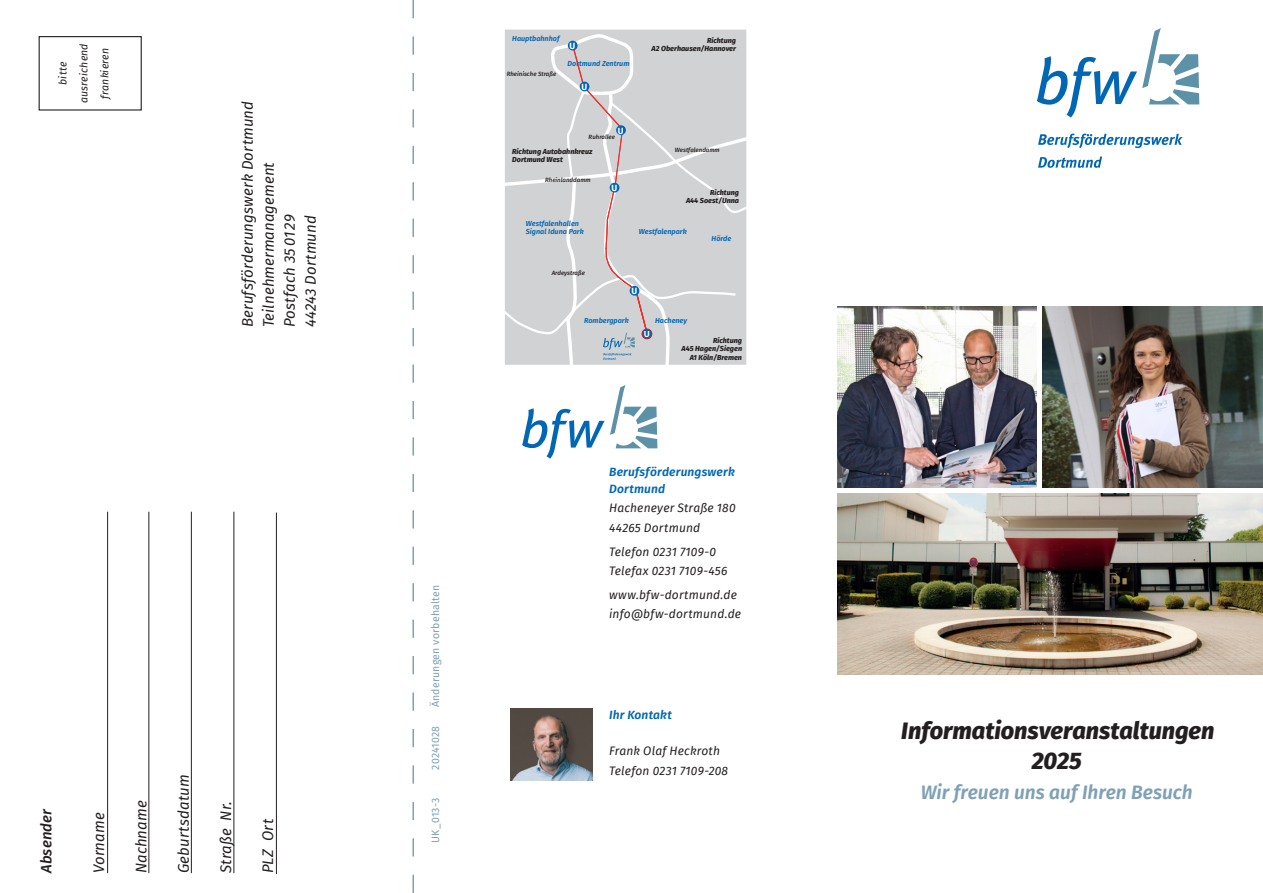
<style>
.page{position:relative;width:1263px;height:893px;background:#fff}
.page>*{position:absolute;margin:0;border:0;box-sizing:border-box;transform-origin:0 0}
.t1{font:italic 52.95px "Meta";color:#0166b3}
.Titel1{font:italic 800 24px/30px "Fira Sans";color:#231f20;text-align:center}
.Titel1-2{font:italic 600 19.5px "Fira Sans";color:#7ea1b7}
.Fliesstext1{font:italic 15px "Fira Sans";letter-spacing:.005em;color:#231f20}
.Fliesstext1-2{font:italic 500 15px "Fira Sans";letter-spacing:.005em;color:#231f20}
.Fliesstext1-3{font:italic 12px "Fira Sans";letter-spacing:.015em;color:#231f20}
.Fliesstext1-4{font:italic 600 12px/16.5px "Fira Sans";letter-spacing:.015em;color:#0168b3}
.FBNummer{font:10.5px "Fira Sans";letter-spacing:.02em;color:#7ea1b7}
.Fliesstext1-5{font:italic 10.5px/21px "Fira Sans";letter-spacing:.02em;color:#231f20;text-align:center}
.t2{font:700 9px "Fira Sans";color:#fff}
.t3{font:700 9px "Myriad Pro";color:#fff}
.t4{font:italic 800 7.2px/8.7px "Fira Sans";color:#231f20;text-align:right}
.t5{font:italic 600 7.2px/8.7px "Fira Sans";color:#0166b3}
.t6{font:italic 500 6.15px "Fira Sans";color:#231f20}
</style>
<div class="page">
<svg style="left:610px;top:385px;width:47px;height:63px"></svg>
<svg style="left:505px;top:32px;width:241px;height:333px;background:#d1d2d4"></svg>
<hr style="left:233px;top:512px;width:1px;height:361px;background:#231f20">
<hr style="left:276px;top:513px;width:1px;height:361px;background:#231f20">
<hr style="left:191px;top:512px;width:1px;height:361px;background:#231f20">
<hr style="left:148px;top:512px;width:1px;height:361px;background:#231f20">
<hr style="left:107px;top:512px;width:1px;height:361px;background:#231f20">
<svg style="left:412px;top:0;width:2px;height:893px"></svg>
<div style="left:39px;top:36px;width:103px;height:75px;border:1px solid #231f20"></div>
<img style="left:838px;top:307px;width:199px;height:181px">
<img style="left:838px;top:494px;width:425px;height:181px">
<img style="left:1043px;top:307px;width:220px;height:181px">
<svg style="left:1037px;top:28px;width:162px;height:89px"></svg>
<svg style="left:1038px;top:134px;width:144px;height:14px"></svg>
<svg style="left:1038px;top:156px;width:64px;height:12px"></svg>
<img style="left:511px;top:709px;width:81px;height:72px">
<p class="Fliesstext1-5" style="left:52px;top:85px;width:25px;rotate:-90deg">bitte</p>
<p class="Fliesstext1-5" style="left:73px;top:103px;width:61px;rotate:-90deg">ausreichend frankieren</p>
<p class="Fliesstext1" style="left:236px;top:327px;width:228px;rotate:-90deg">Berufsförderungswerk Dortmund</p>
<p class="Fliesstext1" style="left:257px;top:327px;width:167px;rotate:-90deg">Teilnehmermanagement</p>
<p class="Fliesstext1" style="left:278px;top:327px;width:114px;rotate:-90deg">Postfach 3501 29</p>
<p class="Fliesstext1" style="left:299px;top:327px;width:114px;rotate:-90deg">44243 Dortmund</p>
<p class="Fliesstext1-2" style="left:34px;top:873px;width:66px;rotate:-90deg">Absender</p>
<p class="Fliesstext1" style="left:88px;top:873px;width:62px;rotate:-90deg">Vorname</p>
<p class="Fliesstext1" style="left:130px;top:873px;width:74px;rotate:-90deg">Nachname</p>
<p class="Fliesstext1" style="left:172px;top:873px;width:100px;rotate:-90deg">Geburtsdatum</p>
<p class="Fliesstext1" style="left:215px;top:873px;width:73px;rotate:-90deg">Straße Nr.</p>
<p class="Fliesstext1" style="left:257px;top:873px;width:56px;rotate:-90deg">PLZ Ort</p>
<p class="FBNummer" style="left:428px;top:707px;width:124px;rotate:-90deg">Änderungen vorbehalten</p>
<p class="FBNummer" style="left:428px;top:770px;width:45px;rotate:-90deg">20241028</p>
<p class="FBNummer" style="left:428px;top:843px;width:47px;rotate:-90deg">UK_013-3</p>
<p class="t5" style="left:512px;top:34px;width:49px">Hauptbahnhof</p>
<p class="t2" style="left:569px;top:38px;width:7px">U</p>
<p class="t6" style="left:507px;top:69px;width:51px">Rheinische Straße</p>
<p class="t5" style="left:567px;top:59px;width:63px">Dortmund Zentrum</p>
<p class="t2" style="left:581px;top:79px;width:7px">U</p>
<p class="t4" style="left:651px;top:35px;width:86px">Richtung<br>A2 Oberhausen/Hannover</p>
<p class="t2" style="left:618px;top:123px;width:7px">U</p>
<p class="t6" style="left:589px;top:132px;width:28px">Ruhrallee</p>
<p class="t4" style="left:512px;top:146px;width:82px;text-align:left">Richtung Autobahnkreuz<br>Dortmund West</p>
<p class="t6" style="left:545px;top:175px;width:47px">Rheinlanddamm</p>
<p class="t5" style="left:526px;top:218px;width:59px">Westfalenhallen<br>Signal Iduna Park</p>
<p class="t6" style="left:552px;top:268px;width:35px">Ardeystraße</p>
<p class="t2" style="left:611px;top:180px;width:7px">U</p>
<p class="t6" style="left:675px;top:144px;width:46px">Westfalendamm</p>
<p class="t4" style="left:686px;top:187px;width:54px">Richtung<br>A44 Soest/Unna</p>
<p class="t5" style="left:639px;top:226px;width:49px">Westfalenpark</p>
<p class="t5" style="left:712px;top:234px;width:21px">Hörde</p>
<p class="t2" style="left:631px;top:283px;width:7px">U</p>
<p class="t5" style="left:584px;top:316px;width:46px">Rombergpark</p>
<p class="t5" style="left:655px;top:316px;width:33px">Hacheney</p>
<p class="t1" style="left:520px;top:398px;width:83px">bfw</p>
<p class="t3" style="left:644px;top:328px;width:8px">U</p>
<p class="t4" style="left:681px;top:335px;width:62px">Richtung<br>A45 Hagen/Siegen<br>A1 Köln/Bremen</p>
<p class="Fliesstext1-4" style="left:609px;top:463px;width:127px">Berufsförderungswerk<br>Dortmund</p>
<p class="Fliesstext1-3" style="left:609px;top:499px;width:128px">Hacheneyer Straße 180</p>
<p class="Fliesstext1-3" style="left:609px;top:519px;width:93px">44265 Dortmund</p>
<p class="Fliesstext1-3" style="left:609px;top:542px;width:108px">Telefon 0231 7109-0</p>
<p class="Fliesstext1-3" style="left:609px;top:562px;width:120px">Telefax 0231 7109-456</p>
<p class="Fliesstext1-3" style="left:609px;top:586px;width:129px">www.bfw-dortmund.de</p>
<p class="Fliesstext1-3" style="left:609px;top:605px;width:133px">info@bfw-dortmund.de</p>
<p class="Fliesstext1-4" style="left:609px;top:706px;width:64px">Ihr Kontakt</p>
<p class="Fliesstext1-3" style="left:609px;top:742px;width:112px">Frank Olaf Heckroth</p>
<p class="Fliesstext1-3" style="left:609px;top:762px;width:120px">Telefon 0231 7109-208</p>
<p class="Titel1" style="left:901px;top:713px;width:315px">Informationsveranstaltungen<br>2025</p>
<p class="Titel1-2" style="left:921px;top:776px;width:273px">Wir freuen uns auf Ihren Besuch</p>
</div>
